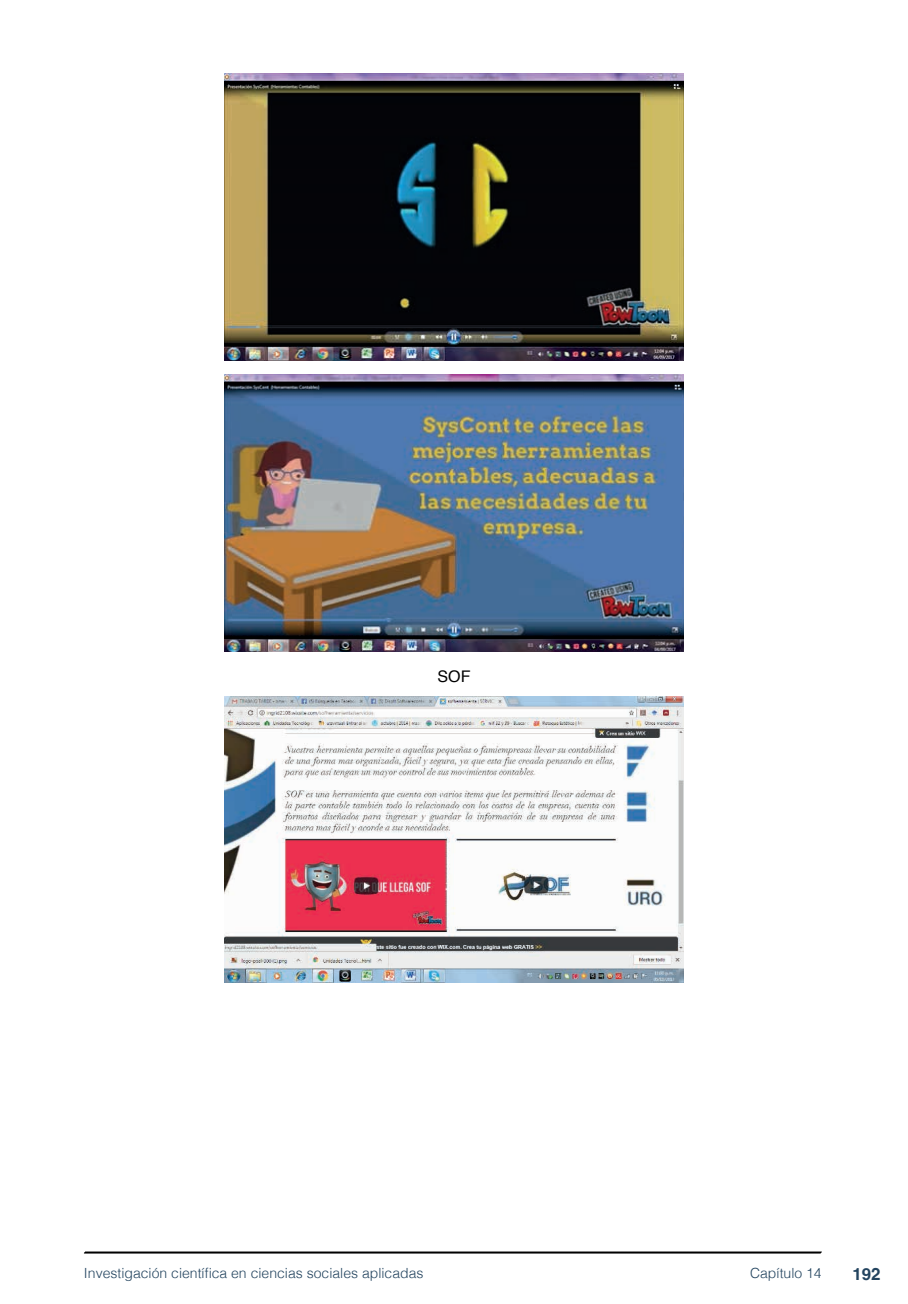
<style>
.page{position:relative;width:908px;height:1304px;background:#fff}
.page>*{position:absolute;margin:0;border:0;box-sizing:border-box;transform-origin:0 0}
.t1{font:700 16.8px "Helvetica";color:#23445f}
.t2{font:16px "Helvetica";color:#000}
.t3{font:300 14px "Helvetica";color:#23445f}
</style>
<div class="page">
<svg style="left:84px;top:1251px;width:737px;height:3px;background:#515151"></svg>
<img style="left:224px;top:74px;width:459px;height:286px">
<img style="left:224px;top:375px;width:459px;height:276px">
<img style="left:224px;top:697px;width:459px;height:286px">
<p class="t2" style="left:437px;top:664px;width:34px">SOF</p>
<p class="t3" style="left:84px;top:1261px;width:341px">Investigación científica en ciencias sociales aplicadas</p>
<p class="t3" style="left:749px;top:1261px;width:73px">Capítulo 14</p>
<p class="t1" style="left:851px;top:1264px;width:30px">192</p>
</div>
